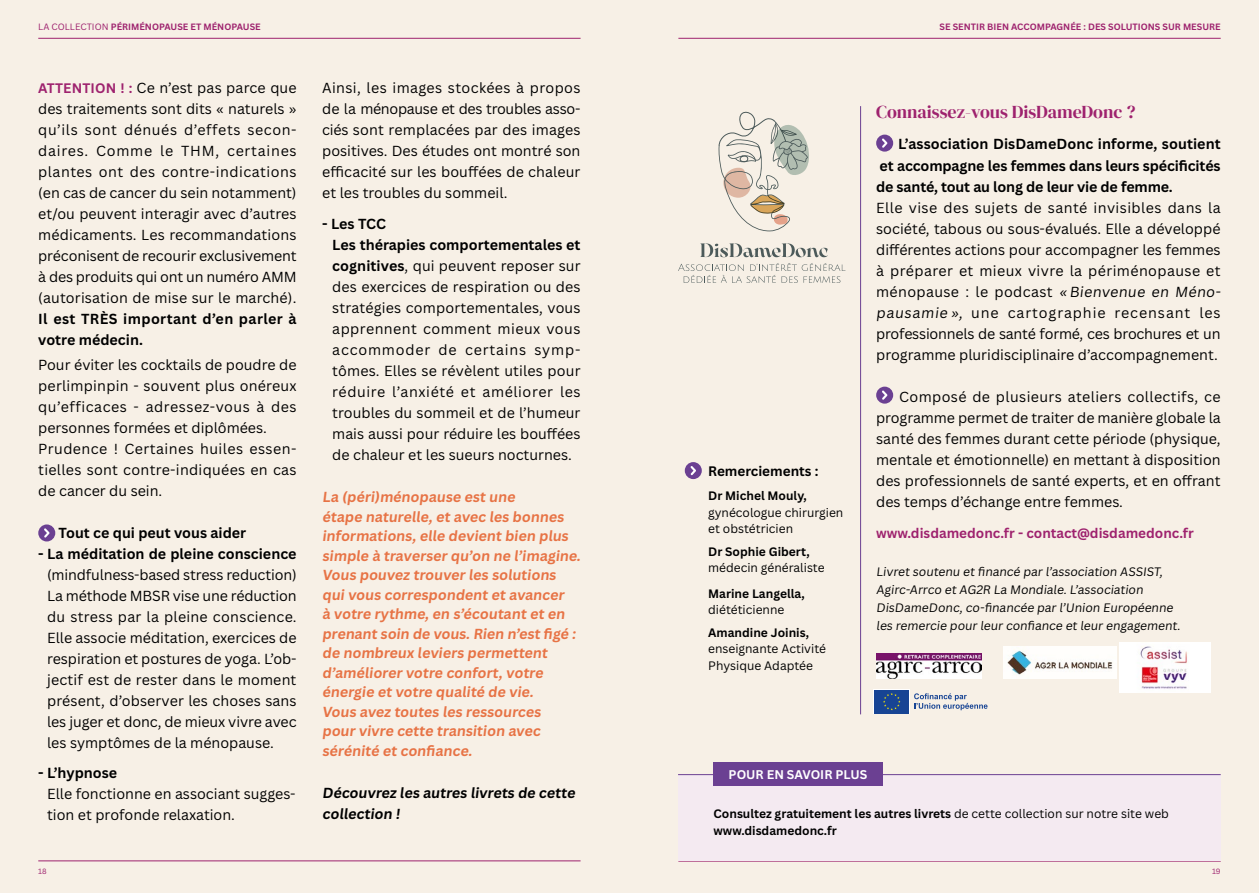
<style>
.page{position:relative;width:1259px;height:893px;background:#f7f0e6}
.page>*{position:absolute;margin:0;border:0;box-sizing:border-box;transform-origin:0 0}
.t1{font:18px "DM Serif Display";color:#9e226e}
.t2{font:14.25px/21px "Canva Sans";letter-spacing:.005em;color:#000;text-align:justify}
.t3{font:700 14.25px/19.5px "Canva Sans";color:#e77345}
.t4{font:700 14.25px/21px "Canva Sans";color:#000}
.t5{font:700 14.25px/21px "Canva Sans";letter-spacing:.025em;color:#000}
.t6{font:700 13.5px "Canva Sans";color:#9e226e}
.t7{font:700 13.5px "Canva Sans";color:#000}
.t8{font:700 12.3px "Canva Sans";color:#fff}
.t9{font:12px/18px "Canva Sans";color:#000}
.t10{font:700 12px/16.5px "Canva Sans";color:#000}
.t11{font:700 9px "Canva Sans";color:#9e226e}
.t12{font:7.5px "Canva Sans";color:#9e226e}
.s1{font-weight:400}
.s2{font-weight:700;font-size:13.5px;color:#9e226e}
.s3{font-weight:700}
</style>
<div class="page">
<hr style="left:38px;top:861px;width:542px;height:1px;background:#9e226e">
<hr style="left:38px;top:38px;width:542px;height:1px;background:#9e226e">
<hr style="left:678px;top:38px;width:542px;height:1px;background:#9e226e">
<div style="left:38px;top:524px;width:17px;height:17px;background:#6b4092;border-radius:50%"></div>
<svg style="left:44px;top:528px;width:5px;height:10px"></svg>
<div style="left:685px;top:462px;width:17px;height:17px;background:#6b4092;border-radius:50%"></div>
<svg style="left:690px;top:466px;width:6px;height:9px"></svg>
<div style="left:876px;top:135px;width:17px;height:17px;background:#6b4092;border-radius:50%"></div>
<svg style="left:882px;top:138px;width:5px;height:10px"></svg>
<div style="left:876px;top:387px;width:17px;height:17px;background:#6b4092;border-radius:50%"></div>
<svg style="left:882px;top:390px;width:5px;height:10px"></svg>
<hr style="left:860px;top:106px;width:1px;height:608px;background:#6b4092">
<img style="left:1119px;top:642px;width:91px;height:51px">
<img style="left:876px;top:653px;width:105px;height:26px">
<img style="left:1003px;top:646px;width:113px;height:33px">
<svg style="left:873px;top:689px;width:36px;height:25px"></svg>
<div style="left:874px;top:690px;width:35px;height:23px;background:#174494"></div>
<svg style="left:883px;top:693px;width:17px;height:17px"></svg>
<svg style="left:914px;top:693px;width:73px;height:17px"></svg>
<hr style="left:678px;top:861px;width:542px;height:1px;background:#9e226e">
<div style="left:678px;top:775px;width:542px;height:86px;background:#f4eaf1"></div>
<hr style="left:678px;top:774px;width:542px;height:1px;background:#6b4092">
<div style="left:713px;top:763px;width:169px;height:23px;background:#6b4092"></div>
<svg style="left:718px;top:111px;width:91px;height:120px"></svg>
<svg style="left:700px;top:243px;width:128px;height:14px"></svg>
<svg style="left:678px;top:263px;width:167px;height:20px"></svg>
<p class="t11" style="left:38px;top:21px;width:224px"><span class="s1">LA COLLECTION</span> PÉRIMÉNOPAUSE ET MÉNOPAUSE</p>
<p class="t11" style="left:939px;top:21px;width:283px">SE SENTIR BIEN ACCOMPAGNÉE : DES SOLUTIONS SUR MESURE</p>
<p class="t2" style="left:38px;top:77px;width:260px"><span class="s2">ATTENTION ! :</span> Ce n’est pas parce que des traitements sont dits « naturels » qu’ils sont dénués d’effets secon&shy;daires. Comme le THM, certaines plantes ont des contre-indications (en cas de cancer du sein notamment) et/ou peuvent interagir avec d’autres médicaments. Les recommandations préconisent de recourir exclusivement à des produits qui ont un numéro AMM (autorisation de mise sur le marché).</p>
<p class="t5" style="left:38px;top:308px;width:260px">Il est TRÈS important d’en parler à votre médecin.</p>
<p class="t2" style="left:38px;top:355px;width:260px;text-align:left">Pour éviter les cocktails de poudre de perlimpinpin - souvent plus onéreux qu’efficaces - adressez-vous à des personnes formées et diplômées.<br>Prudence ! Certaines huiles essen&shy;tielles sont contre-indiquées en cas de cancer du sein.</p>
<p class="t4" style="left:59px;top:523px;width:189px">Tout ce qui peut vous aider</p>
<p class="t4" style="left:38px;top:544px;width:260px">- La méditation de pleine conscience</p>
<p class="t2" style="left:47px;top:565px;width:251px">(mindfulness-based stress reduction)<br>La méthode MBSR vise une réduction du stress par la pleine conscience.<br>Elle associe méditation, exercices de respiration et postures de yoga. L’ob&shy;jectif est de rester dans le moment présent, d’observer les choses sans les juger et donc, de mieux vivre avec les symptômes de la ménopause.</p>
<p class="t4" style="left:38px;top:763px;width:81px">- L’hypnose</p>
<p class="t2" style="left:47px;top:784px;width:250px">Elle fonctionne en associant sugges&shy;tion et profonde relaxation.</p>
<p class="t2" style="left:322px;top:77px;width:260px">Ainsi, les images stockées à propos de la ménopause et des troubles asso&shy;ciés sont remplacées par des images positives. Des études ont montré son efficacité sur les bouffées de chaleur et les troubles du sommeil.</p>
<p class="t2" style="left:332px;top:214px;width:250px;text-align:left;text-indent:-10px"><span class="s3">- Les TCC<br>Les thérapies comportementales et cognitives</span>, qui peuvent reposer sur des exercices de respiration ou des stratégies comportementales, vous apprennent comment mieux vous accommoder de certains symp&shy;tômes. Elles se révèlent utiles pour réduire l’anxiété et améliorer les troubles du sommeil et de l’humeur mais aussi pour réduire les bouffées de chaleur et les sueurs nocturnes.</p>
<p class="t3" style="left:322px;top:488px;width:262px">La (péri)ménopause est une<br>étape naturelle, et avec les bonnes informations, elle devient bien plus simple à traverser qu’on ne l’imagine.<br>Vous pouvez trouver les solutions qui vous correspondent et avancer<br>à votre rythme, en s’écoutant et en prenant soin de vous. Rien n’est figé : de nombreux leviers permettent d’améliorer votre confort, votre énergie et votre qualité de vie.<br>Vous avez toutes les ressources<br>pour vivre cette transition avec sérénité et confiance.</p>
<p class="t4" style="left:322px;top:782px;width:256px">Découvrez les autres livrets de cette collection !</p>
<p class="t7" style="left:708px;top:463px;width:112px">Remerciements :</p>
<p class="t10" style="left:708px;top:488px;width:100px">Dr Michel Mouly,</p>
<p class="t9" style="left:708px;top:504px;width:137px;line-height:16.5px">gynécologue chirurgien et obstétricien</p>
<p class="t10" style="left:708px;top:543px;width:103px">Dr Sophie Gibert,</p>
<p class="t9" style="left:708px;top:559px;width:118px">médecin généraliste</p>
<p class="t10" style="left:708px;top:585px;width:98px">Marine Langella,</p>
<p class="t9" style="left:708px;top:601px;width:78px">diététicienne</p>
<p class="t10" style="left:708px;top:624px;width:102px">Amandine Joinis,</p>
<p class="t9" style="left:708px;top:641px;width:119px;line-height:16.5px">enseignante Activité<br>Physique Adaptée</p>
<p class="t1" style="left:876px;top:101px;width:261px">Connaissez-vous DisDameDonc ?</p>
<p class="t4" style="left:876px;top:134px;width:346px;text-align:justify;text-indent:22px">L’association DisDameDonc informe, soutient et accompagne les femmes dans leurs spécificités de santé, tout au long de leur vie de femme.</p>
<p class="t2" style="left:876px;top:197px;width:348px;text-align:left">Elle vise des sujets de santé invisibles dans la société, tabous ou sous-évalués. Elle a développé différentes actions pour accompagner les femmes à préparer et mieux vivre la périménopause et ménopause : le podcast «Bienvenue en Méno&shy;pausamie», une cartographie recensant les professionnels de santé formé, ces brochures et un programme pluridisciplinaire d’accompagnement.</p>
<p class="t2" style="left:876px;top:386px;width:346px;text-indent:23px">Composé de plusieurs ateliers collectifs, ce programme permet de traiter de manière globale la santé des femmes durant cette période (physique, mentale et émotionnelle) en mettant à disposition des professionnels de santé experts, et en offrant des temps d’échange entre femmes.</p>
<p class="t6" style="left:876px;top:525px;width:319px">www.disdamedonc.fr - contact@disdamedonc.fr</p>
<p class="t9" style="left:876px;top:562px;width:307px">Livret soutenu et financé par l’association ASSIST, Agirc-Arrco et AG2R La Mondiale. L’association DisDameDonc, co-financée par l’Union Européenne les remercie pour leur confiance et leur engagement.</p>
<p class="t8" style="left:728px;top:767px;width:140px">POUR EN SAVOIR PLUS</p>
<p class="t10" style="left:713px;top:806px;width:457px">Consultez gratuitement les autres livrets <span class="s1">de cette collection sur notre site web </span>www.disdamedonc.fr</p>
<p class="t12" style="left:38px;top:867px;width:10px">18</p>
<p class="t12" style="left:1212px;top:867px;width:10px">19</p>
</div>
